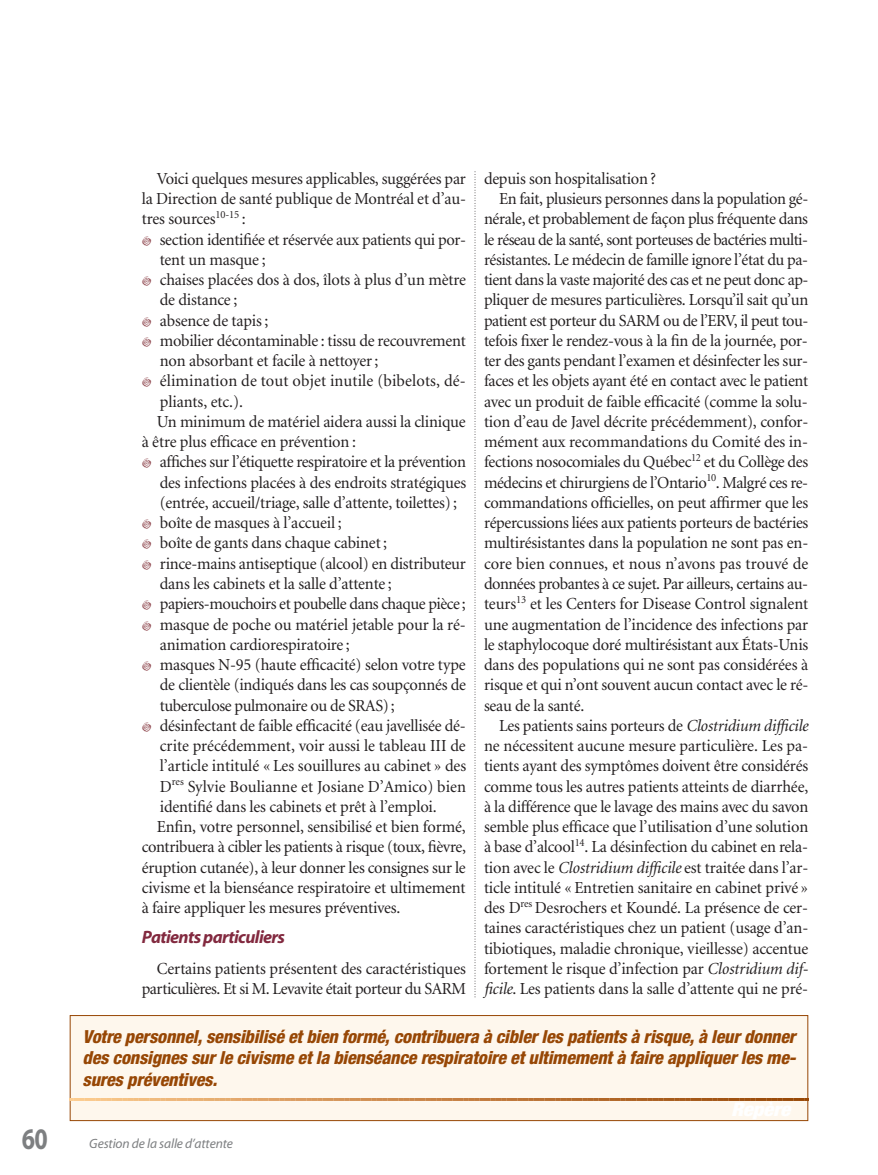
<style>
.page{position:relative;width:878px;height:1175px;background:#fff}
.page>*{position:absolute;margin:0;border:0;box-sizing:border-box;transform-origin:0 0}
.t1{font:700 30px "Myriad";color:#7d7f81;scale:.8 1}
.t2{font:italic 800 condensed 18px/21.8px "Helvetica Neue";letter-spacing:-.01em;color:#974705;text-align:justify}
.t3{font:italic 700 18px "Myriad";letter-spacing:-.035em;color:#82293f}
.t4{font:16.8px/20.2px "Minion";letter-spacing:-.015em;color:#231f20;text-align:justify}
.t5{font:16.8px "Minion";letter-spacing:.005em;color:#231f20}
.t6{font:16.8px "Minion";letter-spacing:-.035em;color:#231f20}
.t7{font:16.8px "Minion";letter-spacing:.01em;color:#231f20}
.t8{font:italic 13.5px "Myriad";letter-spacing:-.01em;color:#7d7f81}
.s1{font-style:italic}
</style>
<div class="page">
<svg style="left:474px;top:172px;width:1px;height:826px"></svg>
<div style="left:70px;top:1015px;width:737px;height:105px;background:#fef7ed"></div>
<div style="left:70px;top:1015px;width:738px;height:105px;border:1px solid #974705"></div>
<svg style="left:70px;top:1098px;width:23px;height:22px"></svg>
<hr style="left:97px;top:1098px;width:2px;height:22px;background:#f9c78a">
<svg style="left:103px;top:1098px;width:109px;height:22px"></svg>
<hr style="left:216px;top:1098px;width:2px;height:22px;background:#e6ae71">
<svg style="left:222px;top:1098px;width:109px;height:22px"></svg>
<hr style="left:335px;top:1098px;width:2px;height:22px;background:#d59559">
<svg style="left:341px;top:1098px;width:255px;height:22px"></svg>
<hr style="left:600px;top:1098px;width:2px;height:22px;background:#b16728">
<svg style="left:606px;top:1098px;width:109px;height:22px"></svg>
<hr style="left:719px;top:1098px;width:2px;height:22px;background:#a25414">
<svg style="left:725px;top:1098px;width:82px;height:22px"></svg>
<h1 class="t1" style="left:22px;top:1127px;width:34px">60</h1>
<p class="t4" style="left:142px;top:170px;width:326px;text-indent:15px">Voici quelques mesures applicables, suggérées par la Direction de santé publique de Montréal et d’au&shy;tres sources<sup>10-15</sup> :</p>
<p class="t4" style="left:160px;top:230px;width:308px">section identifiée et réservée aux patients qui por-</p>
<p class="t4" style="left:160px;top:251px;width:107px">tent un masque ;</p>
<p class="t4" style="left:160px;top:271px;width:308px">chaises placées dos à dos, îlots à plus d’un mètre</p>
<p class="t4" style="left:160px;top:291px;width:79px">de distance ;</p>
<p class="t4" style="left:160px;top:311px;width:110px">absence de tapis ;</p>
<p class="t4" style="left:160px;top:332px;width:307px">mobilier décontaminable : tissu de recouvrement</p>
<p class="t4" style="left:160px;top:352px;width:220px">non absorbant et facile à nettoyer ;</p>
<p class="t7" style="left:160px;top:374px;width:307px">élimination de tout objet inutile (bibelots, dé-</p>
<p class="t4" style="left:160px;top:392px;width:85px">pliants, etc.).</p>
<p class="t4" style="left:157px;top:413px;width:310px">Un minimum de matériel aidera aussi la clinique</p>
<p class="t4" style="left:142px;top:433px;width:216px">à être plus efficace en prévention :</p>
<p class="t4" style="left:160px;top:453px;width:307px">affiches sur l’étiquette respiratoire et la prévention</p>
<p class="t4" style="left:160px;top:473px;width:308px">des infections placées à des endroits stratégiques</p>
<p class="t4" style="left:160px;top:494px;width:299px">(entrée, accueil/triage, salle d’attente, toilettes) ;</p>
<p class="t4" style="left:160px;top:514px;width:183px">boîte de masques à l’accueil ;</p>
<p class="t4" style="left:160px;top:534px;width:229px">boîte de gants dans chaque cabinet ;</p>
<p class="t4" style="left:160px;top:554px;width:307px">rince-mains antiseptique (alcool) en distributeur</p>
<p class="t4" style="left:160px;top:575px;width:233px">dans les cabinets et la salle d’attente ;</p>
<p class="t4" style="left:160px;top:595px;width:307px">papiers-mouchoirs et poubelle dans chaque pièce ;</p>
<p class="t4" style="left:160px;top:615px;width:307px">masque de poche ou matériel jetable pour la ré-</p>
<p class="t4" style="left:160px;top:635px;width:191px">animation cardiorespiratoire ;</p>
<p class="t4" style="left:160px;top:656px;width:307px">masques N-95 (haute efficacité) selon votre type</p>
<p class="t4" style="left:160px;top:676px;width:307px">de clientèle (indiqués dans les cas soupçonnés de</p>
<p class="t4" style="left:160px;top:696px;width:236px">tuberculose pulmonaire ou de SRAS) ;</p>
<p class="t4" style="left:160px;top:716px;width:307px">désinfectant de faible efficacité (eau javellisée dé-</p>
<p class="t4" style="left:160px;top:737px;width:307px">crite précédemment, voir aussi le tableau III de</p>
<p class="t4" style="left:160px;top:757px;width:308px">l’article intitulé « Les souillures au cabinet » des</p>
<p class="t5" style="left:160px;top:779px;width:307px">D<sup>res</sup> Sylvie Boulianne et Josiane D’Amico) bien</p>
<p class="t4" style="left:160px;top:797px;width:278px">identifié dans les cabinets et prêt à l’emploi.</p>
<p class="t4" style="left:157px;top:818px;width:310px">Enfin, votre personnel, sensibilisé et bien formé,</p>
<p class="t4" style="left:142px;top:838px;width:326px">contribuera à cibler les patients à risque (toux, fièvre,</p>
<p class="t4" style="left:142px;top:858px;width:325px">éruption cutanée), à leur donner les consignes sur le</p>
<p class="t4" style="left:142px;top:878px;width:325px">civisme et la bienséance respiratoire et ultimement</p>
<p class="t4" style="left:142px;top:899px;width:260px">à faire appliquer les mesures préventives.</p>
<p class="t3" style="left:142px;top:930px;width:145px">Patients particuliers</p>
<p class="t4" style="left:142px;top:959px;width:326px;text-align:right">Certains patients présentent des caractéristiques particulières. Et si M. Levavite était porteur du SARM</p>
<p class="t4" style="left:484px;top:170px;width:173px">depuis son hospitalisation ?</p>
<p class="t4" style="left:499px;top:190px;width:311px">En fait, plusieurs personnes dans la population gé-</p>
<p class="t4" style="left:484px;top:210px;width:325px">nérale, et probablement de façon plus fréquente dans</p>
<p class="t6" style="left:484px;top:233px;width:325px">le réseau de la santé, sont porteuses de bactéries multi-</p>
<p class="t4" style="left:484px;top:251px;width:325px">résistantes. Le médecin de famille ignore l’état du pa-</p>
<p class="t4" style="left:484px;top:271px;width:326px">tient dans la vaste majorité des cas et ne peut donc ap-</p>
<p class="t4" style="left:484px;top:291px;width:326px">pliquer de mesures particulières. Lorsqu’il sait qu’un</p>
<p class="t4" style="left:484px;top:311px;width:326px">patient est porteur du SARM ou de l’ERV, il peut tou-</p>
<p class="t4" style="left:484px;top:332px;width:325px">tefois fixer le rendez-vous à la fin de la journée, por-</p>
<p class="t4" style="left:484px;top:352px;width:326px">ter des gants pendant l’examen et désinfecter les sur-</p>
<p class="t4" style="left:484px;top:372px;width:326px">faces et les objets ayant été en contact avec le patient</p>
<p class="t4" style="left:484px;top:392px;width:325px">avec un produit de faible efficacité (comme la solu-</p>
<p class="t4" style="left:484px;top:413px;width:326px">tion d’eau de Javel décrite précédemment), confor-</p>
<p class="t4" style="left:484px;top:433px;width:325px">mément aux recommandations du Comité des in-</p>
<p class="t4" style="left:484px;top:453px;width:326px">fections nosocomiales du Québec<sup>12</sup> et du Collège des</p>
<p class="t4" style="left:484px;top:473px;width:325px">médecins et chirurgiens de l’Ontario<sup>10</sup>. Malgré ces re-</p>
<p class="t4" style="left:484px;top:494px;width:326px">commandations officielles, on peut affirmer que les</p>
<p class="t4" style="left:484px;top:514px;width:326px">répercussions liées aux patients porteurs de bactéries</p>
<p class="t4" style="left:484px;top:534px;width:326px">multirésistantes dans la population ne sont pas en-</p>
<p class="t5" style="left:484px;top:557px;width:326px">core bien connues, et nous n’avons pas trouvé de</p>
<p class="t4" style="left:484px;top:575px;width:325px">données probantes à ce sujet. Par ailleurs, certains au-</p>
<p class="t4" style="left:484px;top:595px;width:326px">teurs<sup>13</sup> et les Centers for Disease Control signalent</p>
<p class="t4" style="left:484px;top:615px;width:325px">une augmentation de l’incidence des infections par</p>
<p class="t4" style="left:484px;top:635px;width:326px">le staphylocoque doré multirésistant aux États-Unis</p>
<p class="t4" style="left:484px;top:656px;width:325px">dans des populations qui ne sont pas considérées à</p>
<p class="t4" style="left:484px;top:676px;width:326px">risque et qui n’ont souvent aucun contact avec le ré-</p>
<p class="t4" style="left:484px;top:696px;width:102px">seau de la santé.</p>
<p class="t4" style="left:499px;top:716px;width:311px">Les patients sains porteurs de <span class="s1">Clostridium difficile</span></p>
<p class="t4" style="left:484px;top:737px;width:326px">ne nécessitent aucune mesure particulière. Les pa-</p>
<p class="t4" style="left:484px;top:757px;width:326px">tients ayant des symptômes doivent être considérés</p>
<p class="t4" style="left:484px;top:777px;width:326px">comme tous les autres patients atteints de diarrhée,</p>
<p class="t4" style="left:484px;top:797px;width:326px">à la différence que le lavage des mains avec du savon</p>
<p class="t4" style="left:484px;top:818px;width:326px">semble plus efficace que l’utilisation d’une solution</p>
<p class="t4" style="left:484px;top:838px;width:325px">à base d’alcool<sup>14</sup>. La désinfection du cabinet en rela-</p>
<p class="t4" style="left:484px;top:858px;width:326px">tion avec le <span class="s1">Clostridium difficile</span> est traitée dans l’ar-</p>
<p class="t4" style="left:484px;top:878px;width:325px">ticle intitulé « Entretien sanitaire en cabinet privé »</p>
<p class="t4" style="left:484px;top:899px;width:325px">des D<sup>res</sup> Desrochers et Koundé. La présence de cer-</p>
<p class="t4" style="left:484px;top:919px;width:326px">taines caractéristiques chez un patient (usage d’an-</p>
<p class="t4" style="left:484px;top:939px;width:326px">tibiotiques, maladie chronique, vieillesse) accentue</p>
<p class="t4" style="left:484px;top:959px;width:326px">fortement le risque d’infection par <span class="s1">Clostridium dif-</span></p>
<p class="t4" style="left:484px;top:980px;width:326px"><span class="s1">ficile</span>. Les patients dans la salle d’attente qui ne pré-</p>
<p class="t2" style="left:82px;top:1026px;width:715px">Votre personnel, sensibilisé et bien formé, contribuera à cibler les patients à risque, à leur donner des consignes sur le civisme et la bienséance respiratoire et ultimement à faire appliquer les me&shy;sures préventives.</p>
<p class="t8" style="left:89px;top:1138px;width:145px">Gestion de la salle d’attente</p>
</div>
